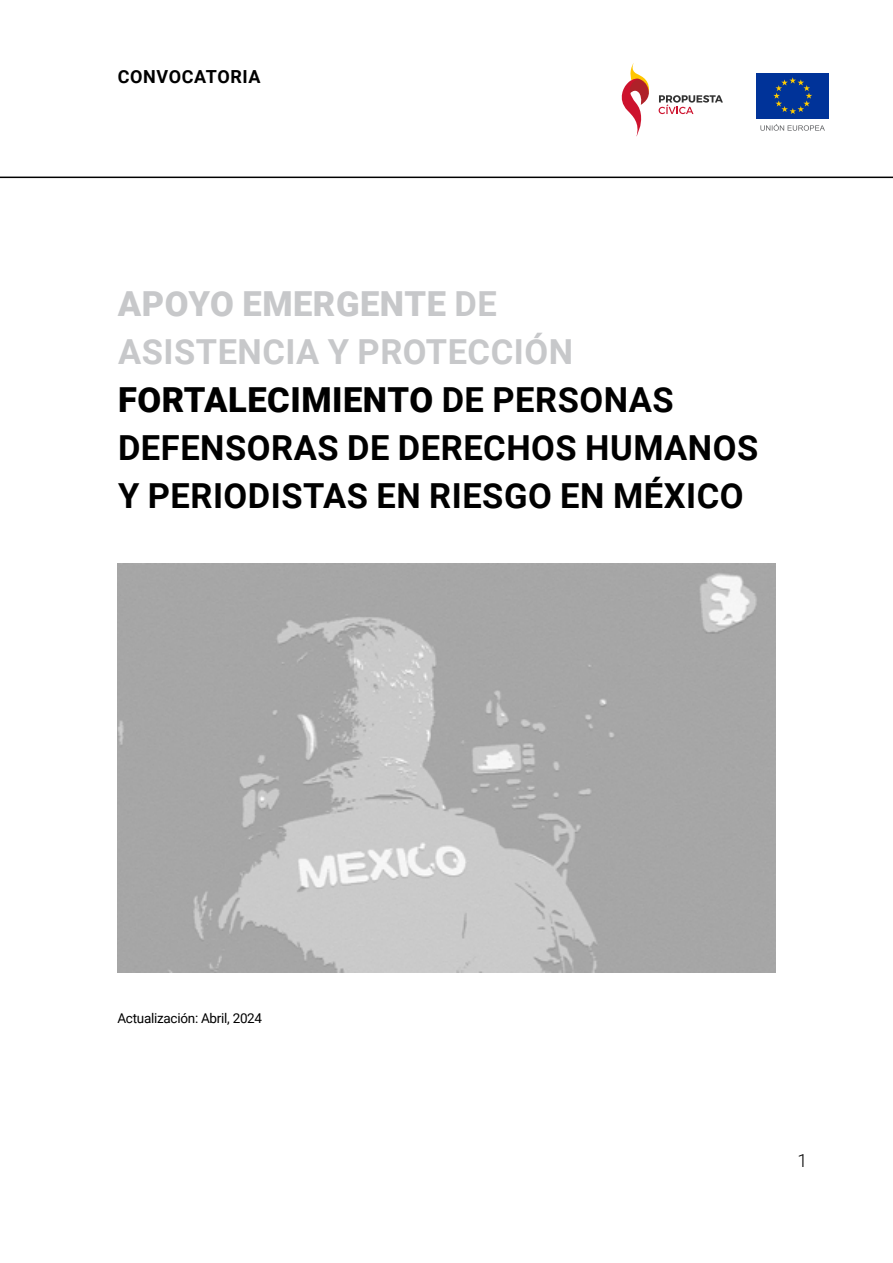
<style>
.page{position:relative;width:893px;height:1263px;background:#fff}
.page>*{position:absolute;margin:0;border:0;box-sizing:border-box;transform-origin:0 0}
.t1{font:700 34.5px/48px "Roboto";letter-spacing:.015em;color:#000}
.t2{font:700 18px "Roboto";letter-spacing:.035em;color:#000}
.t3{font:300 18px "Roboto";color:#000}
.t4{font:13.5px "Roboto";letter-spacing:-.02em;color:#000}
.s1{font-weight:900;color:#c7c8ca}
.s2{color:#c7c8ca}
.s3{font-weight:900}
</style>
<div class="page">
<img style="left:117px;top:563px;width:659px;height:409px">
<hr style="left:0;top:177px;width:893px;height:1px;background:#000">
<div style="left:756px;top:73px;width:73px;height:46px;background:#039"></div>
<svg style="left:773px;top:77px;width:39px;height:37px"></svg>
<svg style="left:760px;top:124px;width:65px;height:7px"></svg>
<svg style="left:659px;top:95px;width:64px;height:19px"></svg>
<svg style="left:621px;top:63px;width:28px;height:74px"></svg>
<p class="t2" style="left:118px;top:64px;width:144px">CONVOCATORIA</p>
<p class="t1" style="left:118px;top:278px;width:642px"><span class="s1">APOYO EMERGENTE</span> <span class="s2">DE<br>ASISTENCIA Y PROTECCIÓN<br></span><span class="s3">FORTALECIMIENTO</span> DE PERSONAS<br>DEFENSORAS DE DERECHOS HUMANOS<br>Y PERIODISTAS EN RIESGO EN MÉXICO</p>
<p class="t4" style="left:117px;top:1008px;width:146px">Actualización: Abril, 2024</p>
<p class="t3" style="left:797px;top:1148px;width:11px">1</p>
</div>
